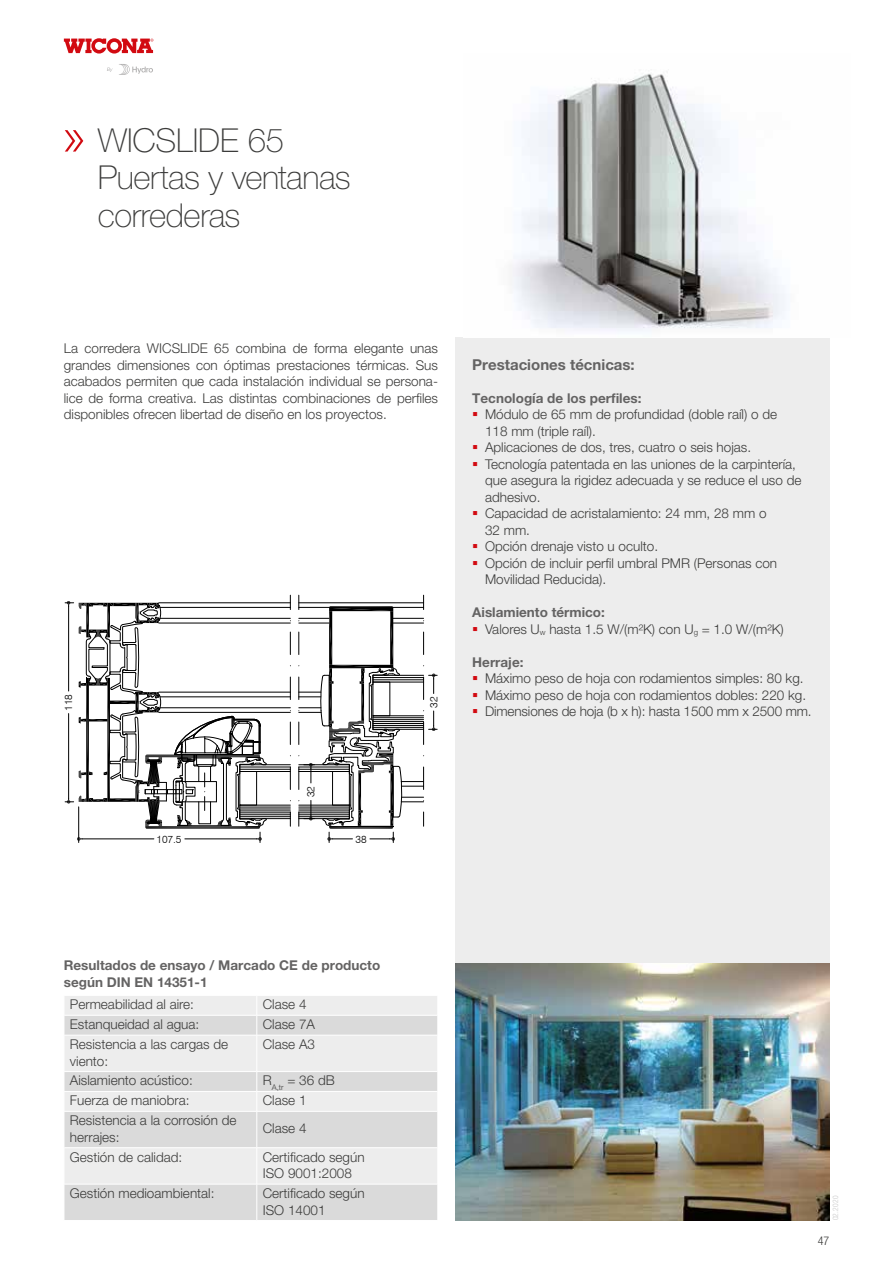
<style>
.page{position:relative;width:893px;height:1263px;background:#fff}
.page>*{position:absolute;margin:0;border:0;box-sizing:border-box;transform-origin:0 0}
.t1{font:100 33px/37.5px "Helvetica Neue LT Pro";letter-spacing:-.015em;color:#3c3c3b}
.t2{font:700 15px "Helvetica Neue LT Pro";color:#646363}
.t3{font:300 13.5px/16.5px "Helvetica Neue LT Pro";color:#3c3c3b}
.t4{font:700 13.5px/16.5px "Helvetica Neue LT Pro";color:#646363}
.t5{font:300 condensed 12px "Helvetica Neue LT Std";color:#3c3c3b}
.t6{font:10.5px "Swis 721 Lt BT";color:#000}
.t7{font:300 condensed 7.5px "Helvetica Neue LT Std";letter-spacing:.03em;color:#c6c6c6}
.s1{font-weight:700;color:#646363}
</style>
<div class="page">
<div style="left:455px;top:337px;width:374px;height:883px;background:#ededed"></div>
<svg style="left:64px;top:38px;width:89px;height:16px"></svg>
<svg style="left:107px;top:67px;width:6px;height:5px"></svg>
<svg style="left:119px;top:64px;width:34px;height:11px"></svg>
<img style="left:455px;top:964px;width:374px;height:256px">
<hr style="left:159px;top:602px;width:131px;height:1px;background:#000">
<hr style="left:159px;top:623px;width:131px;height:1px;background:#000">
<hr style="left:160px;top:607px;width:130px;height:1px;background:#000">
<hr style="left:160px;top:618px;width:130px;height:1px;background:#000">
<svg style="left:290px;top:772px;width:1px;height:17px"></svg>
<svg style="left:290px;top:722px;width:1px;height:22px"></svg>
<svg style="left:290px;top:677px;width:1px;height:22px"></svg>
<svg style="left:290px;top:632px;width:1px;height:22px"></svg>
<svg style="left:290px;top:595px;width:1px;height:14px"></svg>
<hr style="left:159px;top:692px;width:131px;height:1px;background:#000">
<hr style="left:159px;top:712px;width:131px;height:1px;background:#000">
<hr style="left:160px;top:696px;width:130px;height:1px;background:#000">
<hr style="left:160px;top:707px;width:130px;height:1px;background:#000">
<div style="left:239px;top:805px;width:52px;height:14px;border:1px solid #000"></div>
<hr style="left:240px;top:816px;width:50px;height:1px;background:#000">
<hr style="left:240px;top:814px;width:50px;height:1px;background:#000">
<hr style="left:240px;top:812px;width:50px;height:1px;background:#000">
<hr style="left:240px;top:810px;width:50px;height:1px;background:#000">
<hr style="left:240px;top:809px;width:50px;height:1px;background:#000">
<hr style="left:240px;top:807px;width:50px;height:1px;background:#000">
<div style="left:239px;top:764px;width:52px;height:8px;border:1px solid #000"></div>
<hr style="left:240px;top:769px;width:50px;height:1px;background:#000">
<hr style="left:240px;top:767px;width:50px;height:1px;background:#000">
<svg style="left:65px;top:601px;width:202px;height:241px"></svg>
<svg style="left:298px;top:595px;width:139px;height:247px"></svg>
<img style="left:463px;top:72px;width:366px;height:266px">
<div style="left:65px;top:996px;width:372px;height:19px;background:#ededed"></div>
<svg style="left:65px;top:1016px;width:372px;height:204px;background:#e2e2e2"></svg>
<svg style="left:257px;top:996px;width:1px;height:39px"></svg>
<hr style="left:64px;top:1035px;width:193px;height:1px;background:#fff">
<hr style="left:257px;top:1035px;width:181px;height:1px;background:#fff">
<hr style="left:257px;top:1035px;width:1px;height:36px;background:#fff">
<hr style="left:64px;top:1071px;width:193px;height:1px;background:#fff">
<hr style="left:64px;top:1091px;width:193px;height:1px;background:#fff">
<hr style="left:257px;top:1091px;width:181px;height:1px;background:#fff">
<hr style="left:64px;top:1111px;width:193px;height:1px;background:#fff">
<hr style="left:257px;top:1111px;width:181px;height:1px;background:#fff">
<hr style="left:257px;top:1111px;width:1px;height:36px;background:#fff">
<hr style="left:64px;top:1147px;width:193px;height:1px;background:#fff">
<svg style="left:64px;top:1016px;width:1px;height:19px"></svg>
<svg style="left:64px;top:1072px;width:1px;height:19px"></svg>
<hr style="left:257px;top:1071px;width:181px;height:1px;background:#fff">
<hr style="left:257px;top:1147px;width:181px;height:1px;background:#fff">
<svg style="left:257px;top:1072px;width:1px;height:39px"></svg>
<hr style="left:257px;top:1148px;width:1px;height:36px;background:#fff">
<hr style="left:64px;top:1184px;width:193px;height:1px;background:#fff">
<hr style="left:257px;top:1184px;width:181px;height:1px;background:#fff">
<hr style="left:257px;top:1184px;width:1px;height:36px;background:#fff">
<svg style="left:65px;top:130px;width:18px;height:22px"></svg>
<h1 class="t1" style="left:98px;top:121px;width:254px">WICSLIDE 65<br>Puertas y ventanas correderas</h1>
<p class="t3" style="left:64px;top:340px;width:376px;text-align:justify">La corredera WICSLIDE 65 combina de forma elegante unas grandes dimensiones con óptimas prestaciones térmicas. Sus acabados permiten que cada instalación individual se persona&shy;lice de forma creativa. Las distintas combinaciones de perfiles disponibles ofrecen libertad de diseño en los proyectos.</p>
<p class="t6" style="left:62px;top:711px;width:18px;rotate:-90deg">118</p>
<p class="t6" style="left:304px;top:797px;width:13px;rotate:-90deg">32</p>
<p class="t6" style="left:156px;top:832px;width:27px">107.5</p>
<p class="t6" style="left:356px;top:832px;width:13px">38</p>
<p class="t6" style="left:427px;top:708px;width:13px;rotate:-90deg">32</p>
<p class="t2" style="left:472px;top:355px;width:164px">Prestaciones técnicas:</p>
<p class="t4" style="left:472px;top:389px;width:171px">Tecnología de los perfiles:</p>
<p class="t3" style="left:485px;top:406px;width:318px">Módulo de 65 mm de profundidad (doble raíl) o de 118 mm (triple raíl).<br>Aplicaciones de dos, tres, cuatro o seis hojas.<br>Tecnología patentada en las uniones de la carpintería, que asegura la rigidez adecuada y se reduce el uso de adhesivo.<br>Capacidad de acristalamiento: 24 mm, 28 mm o<br>32 mm.<br>Opción drenaje visto u oculto.<br>Opción de incluir perfil umbral PMR (Personas con Movilidad Reducida).</p>
<p class="t3" style="left:485px;top:604px;width:300px;text-indent:-13px"><span class="s1">Aislamiento térmico:<br></span>Valores U<sub>w</sub> hasta 1.5 W/(m²K) con U<sub>g</sub> = 1.0 W/(m²K)</p>
<p class="t4" style="left:472px;top:653px;width:53px">Herraje:</p>
<p class="t3" style="left:485px;top:670px;width:328px">Máximo peso de hoja con rodamientos simples: 80 kg.<br>Máximo peso de hoja con rodamientos dobles: 220 kg.<br>Dimensiones de hoja (b x h): hasta 1500 mm x 2500 mm.</p>
<p class="t4" style="left:64px;top:957px;width:318px">Resultados de ensayo / Marcado CE de producto según DIN EN 14351-1</p>
<p class="t3" style="left:70px;top:996px;width:126px">Permeabilidad al aire:</p>
<p class="t3" style="left:263px;top:996px;width:45px">Clase 4</p>
<p class="t3" style="left:70px;top:1016px;width:131px">Estanqueidad al agua:</p>
<p class="t3" style="left:263px;top:1016px;width:54px">Clase 7A</p>
<p class="t3" style="left:70px;top:1036px;width:160px">Resistencia a las cargas de viento:</p>
<p class="t3" style="left:263px;top:1036px;width:54px">Clase A3</p>
<p class="t3" style="left:70px;top:1072px;width:124px">Aislamiento acústico:</p>
<p class="t3" style="left:263px;top:1072px;width:74px">R<sub>A,tr</sub> = 36 dB</p>
<p class="t3" style="left:70px;top:1092px;width:121px">Fuerza de maniobra:</p>
<p class="t3" style="left:263px;top:1092px;width:45px">Clase 1</p>
<p class="t3" style="left:70px;top:1112px;width:168px">Resistencia a la corrosión de herrajes:</p>
<p class="t3" style="left:263px;top:1120px;width:45px">Clase 4</p>
<p class="t3" style="left:70px;top:1148px;width:114px">Gestión de calidad:</p>
<p class="t3" style="left:263px;top:1148px;width:103px">Certificado según<br>ISO 9001:2008</p>
<p class="t3" style="left:70px;top:1185px;width:146px">Gestión medioambiental:</p>
<p class="t3" style="left:263px;top:1185px;width:103px">Certificado según<br>ISO 14001</p>
<p class="t7" style="left:831px;top:1220px;width:26px;rotate:-90deg">02.2020</p>
<p class="t5" style="left:818px;top:1234px;width:13px">47</p>
</div>
